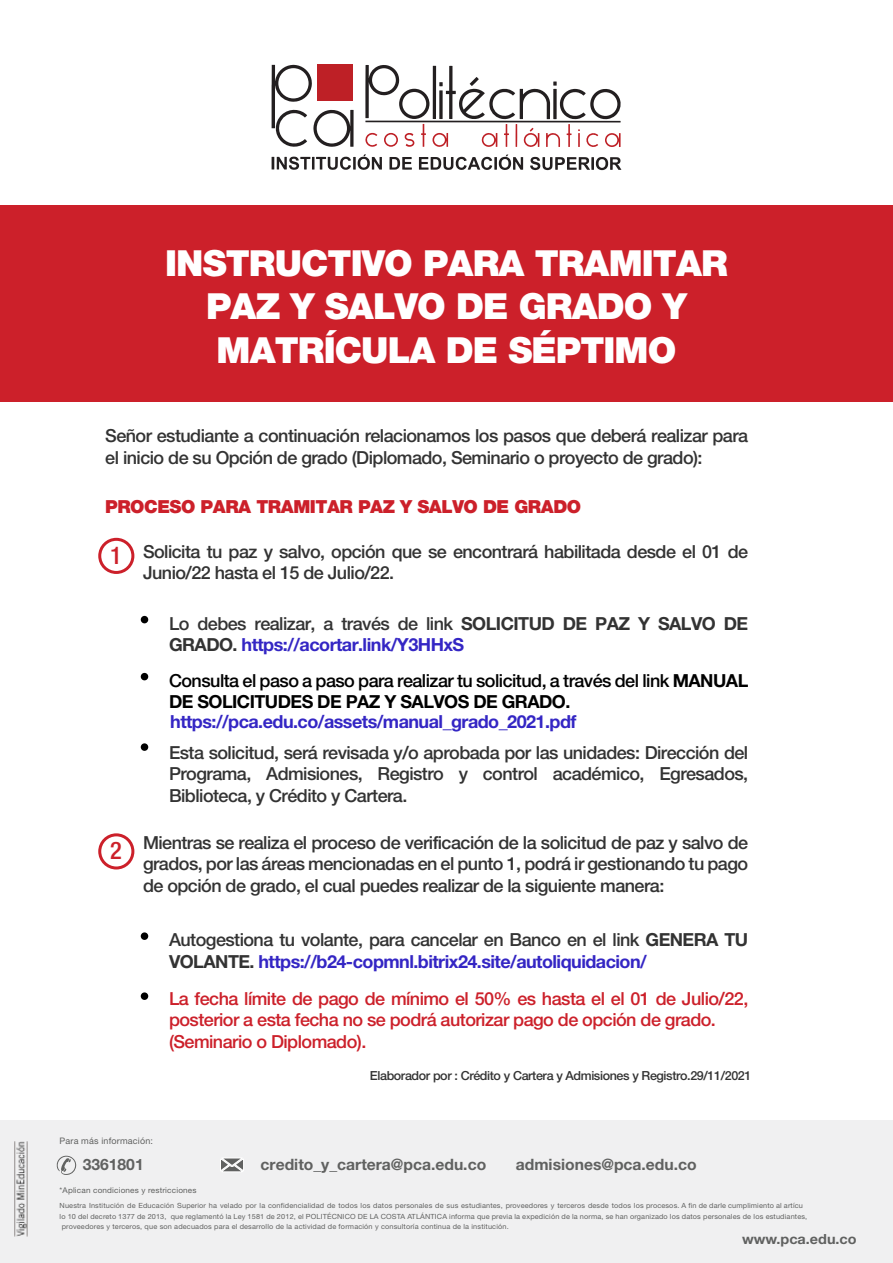
<style>
.page{position:relative;width:893px;height:1263px;background:#fff}
.page>*{position:absolute;margin:0;border:0;box-sizing:border-box;transform-origin:0 0}
.t1{font:900 36px/43.5px "Helvetica Neue";letter-spacing:-.025em;color:#fff;text-align:center}
.t2{font:500 condensed 24.3px "Helvetica Neue";color:#cc202a}
.t3{font:500 18px/21.6px "Helvetica Neue";letter-spacing:-.03em;color:#333}
.t4{font:500 18px/21.6px "Helvetica Neue";letter-spacing:-.03em;color:#cc202a}
.t5{font:500 18px/21.6px "Helvetica Neue";letter-spacing:-.03em;color:#000}
.t6{font:700 18px "Helvetica Neue";letter-spacing:-.03em;color:#3426c4}
.t7{font:900 18px "Helvetica Neue";letter-spacing:-.025em;color:#cc202a}
.t8{font:700 15.75px "Helvetica Neue";color:#606160}
.t9{font:700 13.95px "Helvetica Neue";color:#606160}
.t10{font:500 12.45px "Helvetica Neue";letter-spacing:-.03em;color:#333}
.t11{font:9px "Helvetica Neue";letter-spacing:.02em;color:#606160}
.t12{font:7.95px "Helvetica Neue";letter-spacing:.02em;color:#606160}
.t13{font:7.05px "Helvetica Neue";letter-spacing:.02em;color:#606160}
.s1{font-weight:700}
.s2{font-weight:700;color:#3426c4}
</style>
<div class="page">
<div style="left:0;top:205px;width:893px;height:196px;background:#cc202a"></div>
<div style="left:98px;top:538px;width:36px;height:36px;border:3px solid #cc202a;border-radius:50%"></div>
<div style="left:141px;top:616px;width:7px;height:7px;background:#000;border-radius:50%"></div>
<div style="left:141px;top:743px;width:7px;height:8px;background:#000;border-radius:50%"></div>
<div style="left:141px;top:932px;width:7px;height:8px;background:#000;border-radius:50%"></div>
<div style="left:141px;top:992px;width:7px;height:8px;background:#000;border-radius:50%"></div>
<div style="left:98px;top:833px;width:36px;height:36px;border:3px solid #cc202a;border-radius:50%"></div>
<svg style="left:272px;top:65px;width:350px;height:105px"></svg>
<div style="left:317px;top:65px;width:36px;height:36px;background:#be2026"></div>
<div style="left:0;top:1120px;width:893px;height:143px;background:#f0f0f1"></div>
<svg style="left:56px;top:1155px;width:21px;height:20px"></svg>
<svg style="left:220px;top:1158px;width:24px;height:14px"></svg>
<img style="left:14px;top:1141px;width:14px;height:96px">
<div style="left:141px;top:673px;width:7px;height:7px;background:#000;border-radius:50%"></div>
<h1 class="t1" style="left:165px;top:241px;width:564px">INSTRUCTIVO PARA TRAMITAR<br>PAZ Y SALVO DE GRADO Y<br>MATRÍCULA DE SÉPTIMO</h1>
<p class="t3" style="left:105px;top:425px;width:644px">Señor estudiante a continuación relacionamos los pasos que deberá realizar para el inicio de su Opción de grado (Diplomado, Seminario o proyecto de grado):</p>
<p class="t7" style="left:105px;top:496px;width:478px">PROCESO PARA TRAMITAR PAZ Y SALVO DE GRADO</p>
<h2 class="t2" style="left:110px;top:541px;width:13px">1</h2>
<h2 class="t2" style="left:110px;top:836px;width:13px">2</h2>
<p class="t3" style="left:143px;top:540px;width:607px">Solicita tu paz y salvo, opción que se encontrará habilitada desde el 01 de<br>Junio/22 hasta el 15 de Julio/22.</p>
<p class="t3" style="left:169px;top:612px;width:581px">Lo debes realizar, a través de link <span class="s1">SOLICITUD DE PAZ Y SALVO DE<br>GRADO.</span> <span class="s2">https://acortar.link/Y3HHxS</span></p>
<p class="t5" style="left:169px;top:669px;width:581px">Consulta el paso a paso para realizar tu solicitud, a través del link <span class="s1">MANUAL<br>DE SOLICITUDES DE PAZ Y SALVOS DE GRADO.</span></p>
<p class="t6" style="left:170px;top:710px;width:408px">https://pca.edu.co/assets/manual_grado_2021.pdf</p>
<p class="t3" style="left:169px;top:741px;width:581px;text-align:justify">Esta solicitud, será revisada y/o aprobada por las unidades: Dirección del Programa, Admisiones, Registro y control académico, Egresados, Biblioteca, y Crédito y Cartera.</p>
<p class="t3" style="left:143px;top:831px;width:607px;text-align:justify">Mientras se realiza el proceso de verificación de la solicitud de paz y salvo de grados, por las áreas mencionadas en el punto 1, podrá ir gestionando tu pago de opción de grado, el cual puedes realizar de la siguiente manera:</p>
<p class="t3" style="left:169px;top:929px;width:581px">Autogestiona tu volante, para cancelar en Banco en el link <span class="s1">GENERA TU<br>VOLANTE.</span> <span class="s2">https://b24-copmnl.bitrix24.site/autoliquidacion/</span></p>
<p class="t4" style="left:169px;top:987px;width:581px">La fecha límite de pago de mínimo el 50% es hasta el el 01 de Julio/22, posterior a esta fecha no se podrá autorizar pago de opción de grado. (Seminario o Diplomado).</p>
<p class="t10" style="left:370px;top:1068px;width:383px">Elaborador por : Crédito y Cartera y Admisiones y Registro.29/11/2021</p>
<p class="t11" style="left:60px;top:1136px;width:95px">Para más información:</p>
<p class="t8" style="left:261px;top:1155px;width:227px">credito_y_cartera@pca.edu.co</p>
<p class="t8" style="left:516px;top:1155px;width:182px">admisiones@pca.edu.co</p>
<p class="t13" style="left:60px;top:1201px;width:745px">Nuestra Institución de Educación Superior ha velado por la confidencialidad de todos los datos personales de sus estudiantes, proveedores y terceros desde todos los procesos. A fin de darle cumplimiento al artícu</p>
<p class="t13" style="left:60px;top:1212px;width:749px">lo 10 del decreto 1377 de 2013, que reglamentó la Ley 1581 de 2012, el POLITÉCNICO DE LA COSTA ATLÁNTICA informa que previa la expedición de la norma, se han organizado los datos personales de los estudiantes,</p>
<p class="t13" style="left:62px;top:1223px;width:448px">proveedores y terceros, que son adecuados para el desarrollo de la actividad de formación y consultoría continua de la institución.</p>
<p class="t8" style="left:83px;top:1155px;width:63px">3361801</p>
<p class="t12" style="left:60px;top:1186px;width:139px">*Aplican condiciones y restricciones</p>
<p class="t9" style="left:742px;top:1230px;width:116px">www.pca.edu.co</p>
</div>
